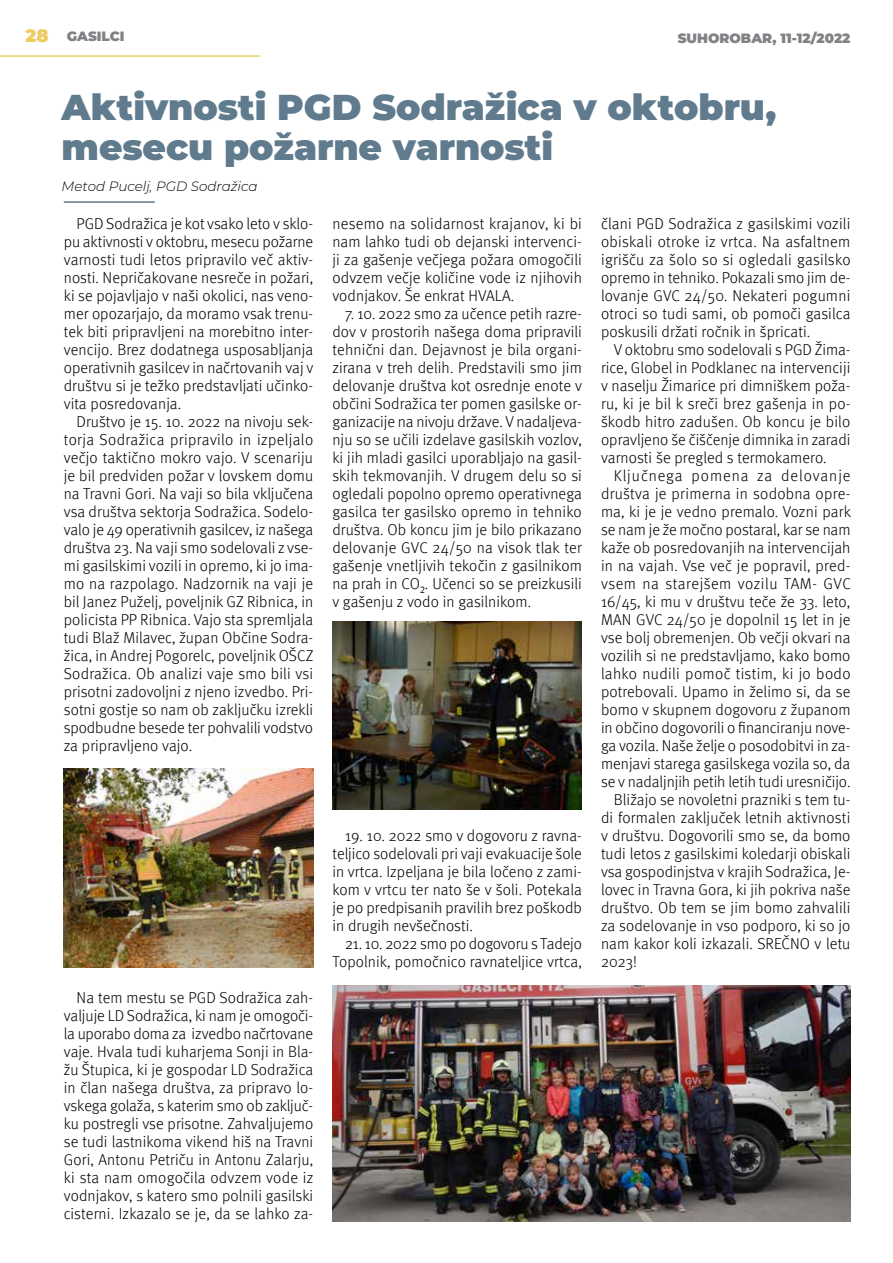
<style>
.page{position:relative;width:893px;height:1263px;background:#fff}
.page>*{position:absolute;margin:0;border:0;box-sizing:border-box;transform-origin:0 0}
.t1{font:900 36px/40.5px "Montserrat";color:#607b8d}
.t2{font:300 15.75px/18px "Meta Pro";letter-spacing:.005em;color:#000;text-align:justify}
.t3{font:300 15.75px "Meta Pro";letter-spacing:.025em;color:#000}
.t4{font:300 15.75px "Meta Pro";letter-spacing:.03em;color:#000}
.t5{font:300 15.75px "Meta Pro";letter-spacing:.06em;color:#000}
.t6{font:900 13.5px "Montserrat";color:#808285}
.t7{font:italic 300 13.5px "Montserrat";color:#000}
.s1{font-size:18px;color:#edcd63}
</style>
<div class="page">
<hr style="left:0;top:55px;width:259px;height:2px;background:#edcd63">
<hr style="left:64px;top:201px;width:91px;height:2px;background:#607b8d">
<img style="left:332px;top:985px;width:518px;height:236px">
<img style="left:64px;top:769px;width:249px;height:198px">
<img style="left:332px;top:621px;width:250px;height:188px">
<p class="t6" style="left:26px;top:26px;width:100px"><span class="s1">28</span> GASILCI</p>
<p class="t6" style="left:678px;top:28px;width:174px">SUHOROBAR, 11-12/2022</p>
<h1 class="t1" style="left:62px;top:85px;width:716px">Aktivnosti PGD Sodražica v oktobru, mesecu požarne varnosti</h1>
<p class="t7" style="left:62px;top:177px;width:197px">Metod Pucelj, PGD Sodražica</p>
<p class="t2" style="left:64px;top:214px;width:251px;text-indent:13px">PGD Sodražica je kot vsako leto v sklo&shy;pu aktivnosti v oktobru, mesecu požarne varnosti tudi letos pripravilo več aktiv&shy;nosti. Nepričakovane nesreče in požari, ki se pojavljajo v naši okolici, nas veno&shy;mer opozarjajo, da moramo vsak trenu&shy;tek biti pripravljeni na morebitno inter&shy;vencijo. Brez dodatnega usposabljanja operativnih gasilcev in načrtovanih vaj v društvu si je težko predstavljati učinko&shy;vita posredovanja.</p>
<p class="t2" style="left:64px;top:412px;width:251px;text-indent:13px">Društvo je 15. 10. 2022 na nivoju sek&shy;torja Sodražica pripravilo in izpeljalo večjo taktično mokro vajo. V scenariju je bil predviden požar v lovskem domu na Travni Gori. Na vaji so bila vključena vsa društva sektorja Sodražica. Sodelo&shy;valo je 49 operativnih gasilcev, iz našega društva 23. Na vaji smo sodelovali z vse&shy;mi gasilskimi vozili in opremo, ki jo ima&shy;mo na razpolago. Nadzornik na vaji je bil Janez Puželj, poveljnik GZ Ribnica, in policista PP Ribnica. Vajo sta spremljala tudi Blaž Milavec, župan Občine Sodra&shy;žica, in Andrej Pogorelc, poveljnik OŠCZ Sodražica. Ob analizi vaje smo bili vsi prisotni zadovoljni z njeno izvedbo. Pri&shy;sotni gostje so nam ob zaključku izrekli spodbudne besede ter pohvalili vodstvo za pripravljeno vajo.</p>
<p class="t2" style="left:601px;top:214px;width:251px">člani PGD Sodražica z gasilskimi vozili obiskali otroke iz vrtca. Na asfaltnem igrišču za šolo so si ogledali gasilsko opremo in tehniko. Pokazali smo jim de&shy;lovanje GVC 24/50. Nekateri pogumni otroci so tudi sami, ob pomoči gasilca poskusili držati ročnik in špricati.</p>
<p class="t2" style="left:601px;top:340px;width:251px;text-indent:13px">V oktobru smo sodelovali s PGD Žima&shy;rice, Globel in Podklanec na intervenciji v naselju Žimarice pri dimniškem poža&shy;ru, ki je bil k sreči brez gašenja in po&shy;škodb hitro zadušen. Ob koncu je bilo opravljeno še čiščenje dimnika in zaradi varnosti še pregled s termokamero.</p>
<p class="t5" style="left:614px;top:464px;width:238px">Ključnega pomena za delovanje</p>
<p class="t2" style="left:601px;top:484px;width:251px">društva je primerna in sodobna opre-</p>
<p class="t2" style="left:601px;top:502px;width:251px">ma, ki je je vedno premalo. Vozni park</p>
<p class="t2" style="left:601px;top:520px;width:251px">se nam je že močno postaral, kar se nam</p>
<p class="t2" style="left:601px;top:538px;width:251px">kaže ob posredovanjih na intervencijah</p>
<p class="t2" style="left:601px;top:556px;width:251px">in na vajah. Vse več je popravil, pred-</p>
<p class="t4" style="left:601px;top:572px;width:251px">vsem na starejšem vozilu TAM- GVC</p>
<p class="t2" style="left:601px;top:592px;width:251px">16/45, ki mu v društvu teče že 33. leto,</p>
<p class="t2" style="left:601px;top:610px;width:251px">MAN GVC 24/50 je dopolnil 15 let in je</p>
<p class="t2" style="left:601px;top:628px;width:251px">vse bolj obremenjen. Ob večji okvari na</p>
<p class="t2" style="left:601px;top:646px;width:251px">vozilih si ne predstavljamo, kako bomo</p>
<p class="t3" style="left:601px;top:662px;width:251px">lahko nudili pomoč tistim, ki jo bodo</p>
<p class="t2" style="left:601px;top:682px;width:251px">potrebovali. Upamo in želimo si, da se</p>
<p class="t2" style="left:601px;top:700px;width:251px">bomo v skupnem dogovoru z županom</p>
<p class="t2" style="left:601px;top:718px;width:251px">in občino dogovorili o financiranju nove-</p>
<p class="t2" style="left:601px;top:736px;width:251px">ga vozila. Naše želje o posodobitvi in za-</p>
<p class="t2" style="left:601px;top:754px;width:251px">menjavi starega gasilskega vozila so, da</p>
<p class="t2" style="left:601px;top:772px;width:251px">se v nadaljnjih petih letih tudi uresničijo.</p>
<p class="t2" style="left:614px;top:790px;width:238px">Bližajo se novoletni prazniki s tem tu-</p>
<p class="t2" style="left:601px;top:808px;width:251px">di formalen zaključek letnih aktivnosti</p>
<p class="t2" style="left:601px;top:826px;width:251px">v društvu. Dogovorili smo se, da bomo</p>
<p class="t2" style="left:601px;top:844px;width:251px">tudi letos z gasilskimi koledarji obiskali</p>
<p class="t2" style="left:601px;top:862px;width:251px">vsa gospodinjstva v krajih Sodražica, Je-</p>
<p class="t2" style="left:601px;top:880px;width:251px">lovec in Travna Gora, ki jih pokriva naše</p>
<p class="t2" style="left:601px;top:898px;width:251px">društvo. Ob tem se jim bomo zahvalili</p>
<p class="t2" style="left:601px;top:916px;width:251px">za sodelovanje in vso podporo, ki so jo</p>
<p class="t2" style="left:601px;top:934px;width:251px">nam kakor koli izkazali. SREČNO v letu</p>
<p class="t2" style="left:601px;top:952px;width:38px">2023!</p>
<p class="t2" style="left:332px;top:214px;width:251px">nesemo na solidarnost krajanov, ki bi nam lahko tudi ob dejanski intervenci&shy;ji za gašenje večjega požara omogočili odvzem večje količine vode iz njihovih vodnjakov. Še enkrat HVALA.</p>
<p class="t2" style="left:332px;top:304px;width:251px;text-indent:13px">7. 10. 2022 smo za učence petih razre&shy;dov v prostorih našega doma pripravili tehnični dan. Dejavnost je bila organi&shy;zirana v treh delih. Predstavili smo jim delovanje društva kot osrednje enote v občini Sodražica ter pomen gasilske or&shy;ganizacije na nivoju države. V nadaljeva&shy;nju so se učili izdelave gasilskih vozlov, ki jih mladi gasilci uporabljajo na gasil&shy;skih tekmovanjih. V drugem delu so si ogledali popolno opremo operativnega gasilca ter gasilsko opremo in tehniko društva. Ob koncu jim je bilo prikazano delovanje GVC 24/50 na visok tlak ter gašenje vnetljivih tekočin z gasilnikom na prah in CO₂. Učenci so se preizkusili v gašenju z vodo in gasilnikom.</p>
<p class="t2" style="left:332px;top:826px;width:251px;text-indent:13px">19. 10. 2022 smo v dogovoru z ravna&shy;teljico sodelovali pri vaji evakuacije šole in vrtca. Izpeljana je bila ločeno z zami&shy;kom v vrtcu ter nato še v šoli. Potekala je po predpisanih pravilih brez poškodb in drugih nevšečnosti.</p>
<p class="t2" style="left:332px;top:934px;width:251px;text-align:right">21. 10. 2022 smo po dogovoru s Tadejo<br>Topolnik, pomočnico ravnateljice vrtca,</p>
<p class="t2" style="left:64px;top:988px;width:251px;text-indent:13px">Na tem mestu se PGD Sodražica zah&shy;valjuje LD Sodražica, ki nam je omogoči&shy;la uporabo doma za izvedbo načrtovane vaje. Hvala tudi kuharjema Sonji in Bla&shy;žu Štupica, ki je gospodar LD Sodražica in član našega društva, za pripravo lo&shy;vskega golaža, s katerim smo ob zaključ&shy;ku postregli vse prisotne. Zahvaljujemo se tudi lastnikoma vikend hiš na Travni Gori, Antonu Petriču in Antonu Zalarju, ki sta nam omogočila odvzem vode iz vodnjakov, s katero smo polnili gasilski cisterni. Izkazalo se je, da se lahko za-</p>
</div>
